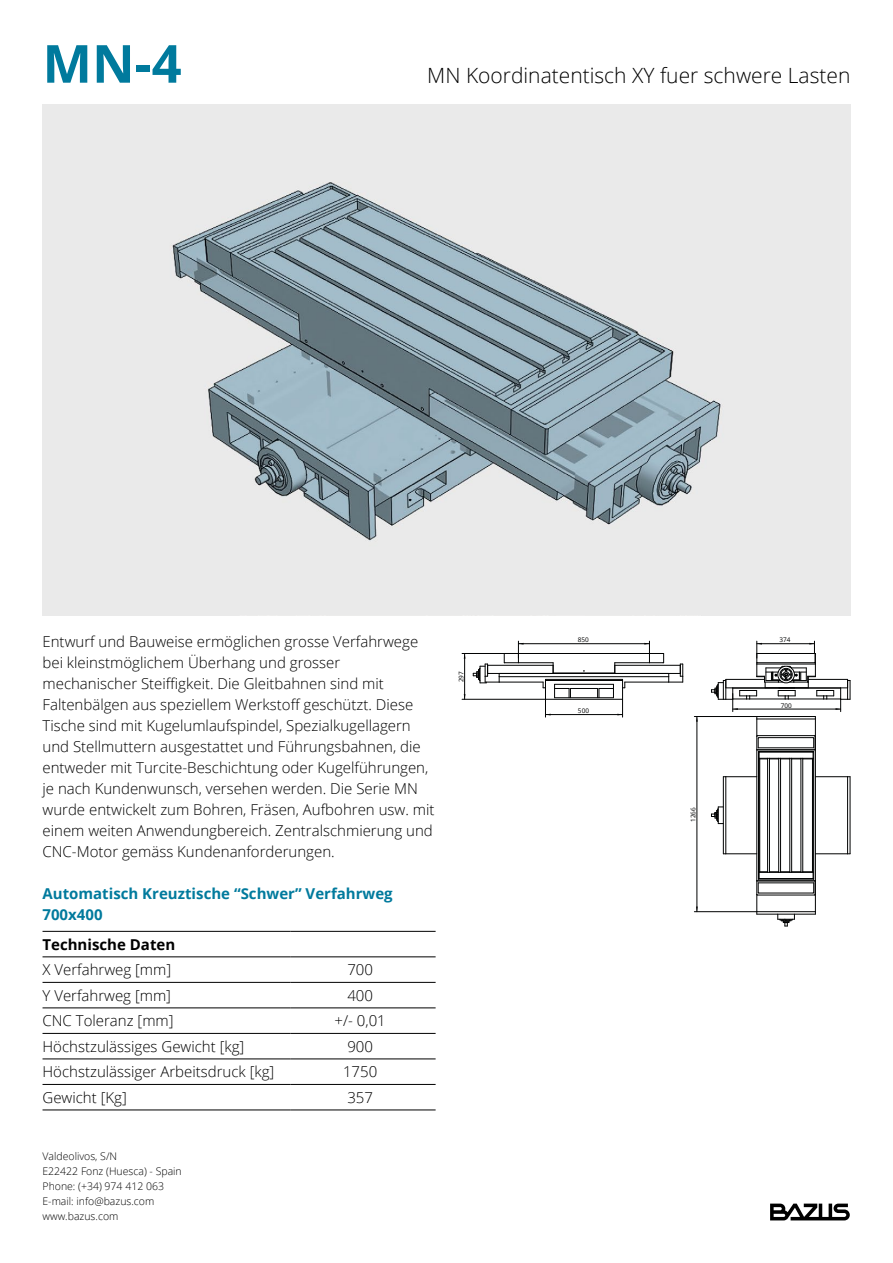
<style>
.page{position:relative;width:893px;height:1263px;background:#fff}
.page>*{position:absolute;margin:0;border:0;box-sizing:border-box;transform-origin:0 0}
.t1{font:700 52.5px "Open Sans";color:#007a9d}
.t2{font:300 21px "Open Sans";color:#000}
.t3{font:300 15px/21px "Open Sans";color:#000}
.t4{font:700 15px/21px "Open Sans";color:#007a9d}
.t5{font:700 15px "Open Sans";color:#000}
.t6{font:300 10.5px/15px "Open Sans";color:#000}
.t7{font:6.45px "Open Sans";color:#010202}
</style>
<div class="page">
<svg style="left:770px;top:1203px;width:80px;height:17px"></svg>
<img style="left:43px;top:105px;width:807px;height:510px">
<svg style="left:711px;top:807px;width:12px;height:17px"></svg>
<hr style="left:723px;top:777px;width:1px;height:77px;background:#010202">
<hr style="left:850px;top:777px;width:1px;height:77px;background:#010202">
<hr style="left:780px;top:759px;width:1px;height:113px;background:#010202">
<hr style="left:778px;top:759px;width:1px;height:113px;background:#010202">
<hr style="left:769px;top:759px;width:1px;height:113px;background:#010202">
<hr style="left:767px;top:759px;width:1px;height:113px;background:#010202">
<hr style="left:812px;top:759px;width:1px;height:113px;background:#010202">
<hr style="left:759px;top:759px;width:1px;height:113px;background:#010202">
<hr style="left:758px;top:751px;width:1px;height:128px;background:#010202">
<hr style="left:813px;top:751px;width:1px;height:128px;background:#010202">
<hr style="left:756px;top:750px;width:1px;height:131px;background:#010202">
<hr style="left:815px;top:750px;width:1px;height:131px;background:#010202">
<hr style="left:802px;top:759px;width:1px;height:113px;background:#010202">
<hr style="left:801px;top:759px;width:1px;height:113px;background:#010202">
<hr style="left:791px;top:759px;width:1px;height:113px;background:#010202">
<hr style="left:789px;top:759px;width:1px;height:113px;background:#010202">
<hr style="left:726px;top:853px;width:31px;height:1px;background:#010202">
<hr style="left:726px;top:776px;width:31px;height:1px;background:#010202">
<hr style="left:725px;top:777px;width:1px;height:77px;background:#010202">
<hr style="left:815px;top:776px;width:33px;height:1px;background:#010202">
<hr style="left:815px;top:853px;width:33px;height:1px;background:#010202">
<hr style="left:847px;top:777px;width:1px;height:77px;background:#010202">
<svg style="left:756px;top:871px;width:60px;height:56px"></svg>
<hr style="left:758px;top:882px;width:56px;height:1px;background:#010202">
<hr style="left:759px;top:893px;width:54px;height:1px;background:#010202">
<hr style="left:499px;top:682px;width:44px;height:1px;background:#010202">
<hr style="left:499px;top:676px;width:170px;height:1px;background:#010202">
<hr style="left:625px;top:682px;width:44px;height:1px;background:#010202">
<hr style="left:518px;top:662px;width:35px;height:1px;background:#010202">
<hr style="left:615px;top:662px;width:34px;height:1px;background:#010202">
<hr style="left:518px;top:653px;width:131px;height:1px;background:#010202">
<hr style="left:615px;top:673px;width:65px;height:1px;background:#010202">
<hr style="left:615px;top:665px;width:65px;height:1px;background:#010202">
<hr style="left:488px;top:665px;width:65px;height:1px;background:#010202">
<hr style="left:488px;top:673px;width:65px;height:1px;background:#010202">
<svg style="left:543px;top:663px;width:82px;height:54px"></svg>
<hr style="left:545px;top:714px;width:78px;height:1px;background:#010202">
<hr style="left:462px;top:699px;width:83px;height:1px;background:#010202">
<hr style="left:462px;top:653px;width:56px;height:1px;background:#010202">
<hr style="left:464px;top:653px;width:1px;height:46px;background:#010202">
<svg style="left:473px;top:641px;width:51px;height:43px"></svg>
<svg style="left:644px;top:641px;width:39px;height:42px"></svg>
<hr style="left:518px;top:643px;width:131px;height:1px;background:#010202">
<svg style="left:711px;top:641px;width:140px;height:119px"></svg>
<hr style="left:733px;top:709px;width:108px;height:1px;background:#010202">
<hr style="left:694px;top:716px;width:63px;height:1px;background:#010202">
<hr style="left:694px;top:911px;width:63px;height:1px;background:#010202">
<hr style="left:697px;top:716px;width:1px;height:196px;background:#010202">
<hr style="left:43px;top:931px;width:248px;height:1px;background:#000">
<hr style="left:291px;top:931px;width:145px;height:1px;background:#000">
<hr style="left:43px;top:956px;width:248px;height:1px;background:#000">
<hr style="left:291px;top:956px;width:145px;height:1px;background:#000">
<hr style="left:43px;top:982px;width:248px;height:1px;background:#000">
<hr style="left:291px;top:982px;width:145px;height:1px;background:#000">
<hr style="left:43px;top:1007px;width:248px;height:1px;background:#000">
<hr style="left:291px;top:1007px;width:145px;height:1px;background:#000">
<hr style="left:43px;top:1033px;width:248px;height:1px;background:#000">
<hr style="left:291px;top:1033px;width:145px;height:1px;background:#000">
<hr style="left:43px;top:1084px;width:248px;height:1px;background:#000">
<hr style="left:43px;top:1109px;width:248px;height:1px;background:#000">
<hr style="left:43px;top:1058px;width:248px;height:1px;background:#000">
<hr style="left:291px;top:1084px;width:145px;height:1px;background:#000">
<hr style="left:291px;top:1109px;width:145px;height:1px;background:#000">
<hr style="left:291px;top:1058px;width:145px;height:1px;background:#000">
<h1 class="t1" style="left:43px;top:27px;width:141px">MN-4</h1>
<h2 class="t2" style="left:427px;top:61px;width:425px">MN Koordinatentisch XY fuer schwere Lasten</h2>
<p class="t3" style="left:43px;top:631px;width:393px">Entwurf und Bauweise ermöglichen grosse Verfahrwege bei kleinstmöglichem Überhang und grosser mechanischer Steiffigkeit. Die Gleitbahnen sind mit Faltenbälgen aus speziellem Werkstoff geschützt. Diese Tische sind mit Kugelumlaufspindel, Spezialkugellagern und Stellmuttern ausgestattet und Führungsbahnen, die entweder mit Turcite-Beschichtung oder Kugelführungen, je nach Kundenwunsch, versehen werden. Die Serie MN wurde entwickelt zum Bohren, Fräsen, Aufbohren usw. mit einem weiten Anwendungbereich. Zentralschmierung und CNC-Motor gemäss Kundenanforderungen.</p>
<p class="t4" style="left:43px;top:883px;width:352px">Automatisch Kreuztische “Schwer” Verfahrweg<br>700x400</p>
<p class="t5" style="left:43px;top:934px;width:134px">Technische Daten</p>
<p class="t3" style="left:43px;top:959px;width:130px">X Verfahrweg [mm]</p>
<p class="t3" style="left:347px;top:959px;width:27px">700</p>
<p class="t3" style="left:43px;top:984px;width:130px">Y Verfahrweg [mm]</p>
<p class="t3" style="left:347px;top:984px;width:27px">400</p>
<p class="t3" style="left:43px;top:1010px;width:133px">CNC Toleranz [mm]</p>
<p class="t3" style="left:334px;top:1010px;width:53px">+/- 0,01</p>
<p class="t3" style="left:43px;top:1035px;width:203px">Höchstzulässiges Gewicht [kg]</p>
<p class="t3" style="left:347px;top:1035px;width:27px">900</p>
<p class="t3" style="left:43px;top:1061px;width:233px">Höchstzulässiger Arbeitsdruck [kg]</p>
<p class="t3" style="left:343px;top:1061px;width:36px">1750</p>
<p class="t3" style="left:43px;top:1086px;width:86px">Gewicht [Kg]</p>
<p class="t3" style="left:347px;top:1086px;width:27px">357</p>
<p class="t6" style="left:43px;top:1149px;width:141px">Valdeolivos, S/N<br>E22422 Fonz (Huesca) - Spain<br>Phone: (+34) 974 412 063<br>E-mail: info@bazus.com www.bazus.com</p>
<p class="t7" style="left:457px;top:682px;width:13px;rotate:-90deg">297</p>
<p class="t7" style="left:578px;top:636px;width:13px">850</p>
<p class="t7" style="left:780px;top:636px;width:13px">374</p>
<p class="t7" style="left:578px;top:706px;width:13px">500</p>
<p class="t7" style="left:689px;top:822px;width:16px;rotate:-90deg">1266</p>
<p class="t7" style="left:781px;top:701px;width:13px">700</p>
</div>
